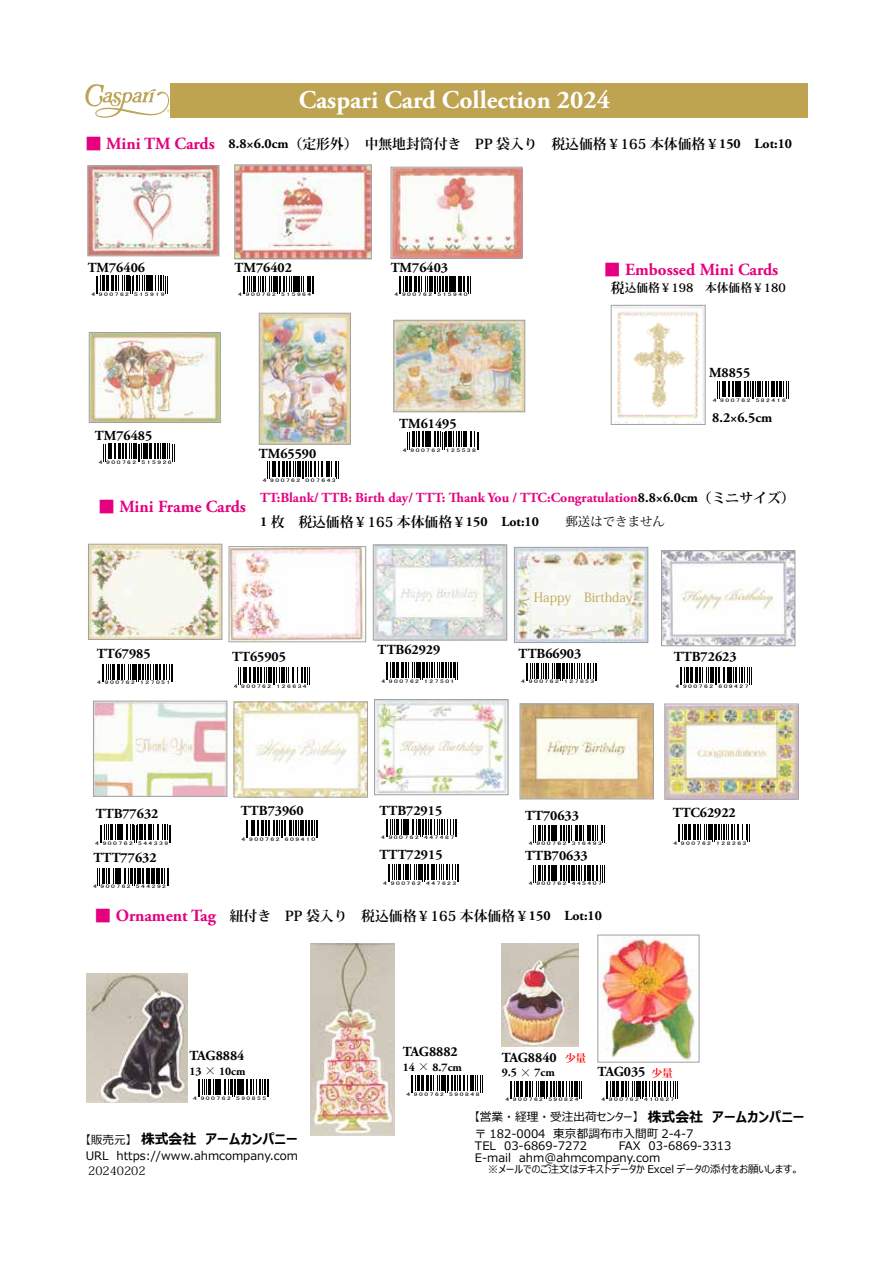
<style>
.page{position:relative;width:893px;height:1263px;background:#fff}
.page>*{position:absolute;margin:0;border:0;box-sizing:border-box;transform-origin:0 0}
.t1{font:700 25.5px "Adobe Garamond Pro";color:#fff}
.t2{font:700 16.95px "Adobe Garamond Pro";color:#e4007f}
.t3{font:700 13.8px "Adobe Garamond Pro";color:#000}
.t4{font:700 13.8px "Koz Min Pro";color:#000}
.t5{font:700 13.8px "Adobe Garamond Pro";color:#e4007f}
.t6{font:700 13.8px "Meiryo UI";color:#000}
.t7{font:12.75px "Koz Min Pro";color:#bea351}
.t8{font:12.45px "Koz Min Pr 6 N";color:#000}
.t9{font:11.7px "Meiryo UI";color:#000}
.t10{font:700 11.7px "Adobe Garamond Pro";color:#000}
.t11{font:700 11.7px "Koz Min Pro";color:#000}
.t12{font:11.7px "Koz Min Pro";color:#000}
.t13{font:10.65px "Meiryo UI";color:#000}
.t14{font:700 10.65px "Koz Min Pro";color:#f00}
.t15{font:5.1px "MS UI Gothic";letter-spacing:.2em;color:#000;scale:1.49 1}
.t16{font:5.1px "MS UI Gothic";letter-spacing:.2em;color:#000;scale:1.5 1}
.s1{font-size:16.95px;color:#e4007f}
.s2{font-family:"Adobe Garamond Pro";font-size:16.95px;color:#e4007f}
.s3{font-family:"Adobe Garamond Pro"}
.s4{font-family:"Koz Min Pro"}
.s5{font-size:13.8px}
.s6{color:#000}
.s7{font-family:"Koz Min Pro";color:#000}
.s8{font-family:"Koz Min Pro";font-weight:400}
.s9{font-weight:700;font-size:13.8px}
.s10{font-weight:400;font-size:11.7px}
</style>
<div class="page">
<svg style="left:85px;top:84px;width:85px;height:34px"></svg>
<div style="left:171px;top:84px;width:637px;height:34px;background:#bea351"></div>
<img style="left:502px;top:944px;width:77px;height:103px">
<img style="left:311px;top:944px;width:83px;height:191px">
<img style="left:86px;top:974px;width:101px;height:128px">
<img style="left:600px;top:937px;width:95px;height:123px">
<div style="left:598px;top:935px;width:101px;height:127px;border:1px solid #9fa0a0"></div>
<svg style="left:198px;top:1079px;width:71px;height:18px"></svg>
<svg style="left:411px;top:1075px;width:72px;height:18px"></svg>
<svg style="left:510px;top:1081px;width:72px;height:18px"></svg>
<svg style="left:606px;top:1081px;width:72px;height:18px"></svg>
<img style="left:395px;top:322px;width:128px;height:88px">
<div style="left:393px;top:320px;width:132px;height:92px;border:1px solid #9fa0a0"></div>
<img style="left:261px;top:315px;width:88px;height:127px">
<div style="left:259px;top:313px;width:92px;height:131px;border:1px solid #9fa0a0"></div>
<img style="left:237px;top:167px;width:133px;height:90px">
<div style="left:235px;top:165px;width:137px;height:94px;border:1px solid #9fa0a0"></div>
<img style="left:393px;top:169px;width:127px;height:88px">
<div style="left:391px;top:167px;width:131px;height:92px;border:1px solid #9fa0a0"></div>
<img style="left:90px;top:167px;width:127px;height:87px">
<div style="left:88px;top:165px;width:131px;height:91px;border:1px solid #9fa0a0"></div>
<img style="left:91px;top:334px;width:128px;height:87px">
<div style="left:89px;top:332px;width:132px;height:91px;border:1px solid #9fa0a0"></div>
<svg style="left:103px;top:444px;width:72px;height:17px"></svg>
<svg style="left:96px;top:276px;width:72px;height:17px"></svg>
<svg style="left:399px;top:276px;width:72px;height:18px"></svg>
<svg style="left:243px;top:276px;width:71px;height:18px"></svg>
<svg style="left:267px;top:461px;width:72px;height:18px"></svg>
<svg style="left:407px;top:432px;width:72px;height:17px"></svg>
<img style="left:613px;top:307px;width:90px;height:116px">
<div style="left:611px;top:305px;width:94px;height:120px;border:1px solid #9fa0a0"></div>
<svg style="left:717px;top:381px;width:72px;height:18px"></svg>
<img style="left:522px;top:705px;width:130px;height:92px">
<div style="left:520px;top:703px;width:134px;height:96px;border:1px solid #9fa0a0"></div>
<img style="left:95px;top:703px;width:130px;height:91px">
<div style="left:93px;top:701px;width:134px;height:95px;border:1px solid #9fa0a0"></div>
<img style="left:376px;top:701px;width:130px;height:92px">
<div style="left:374px;top:699px;width:134px;height:96px;border:1px solid #9fa0a0"></div>
<img style="left:663px;top:552px;width:130px;height:92px">
<div style="left:661px;top:550px;width:134px;height:96px;border:1px solid #9fa0a0"></div>
<img style="left:236px;top:704px;width:130px;height:91px">
<div style="left:234px;top:702px;width:134px;height:95px;border:1px solid #9fa0a0"></div>
<svg style="left:100px;top:825px;width:71px;height:17px"></svg>
<svg style="left:246px;top:820px;width:72px;height:18px"></svg>
<svg style="left:99px;top:868px;width:70px;height:18px"></svg>
<svg style="left:386px;top:819px;width:71px;height:18px"></svg>
<svg style="left:680px;top:668px;width:72px;height:17px"></svg>
<svg style="left:533px;top:825px;width:72px;height:18px"></svg>
<svg style="left:388px;top:864px;width:71px;height:18px"></svg>
<svg style="left:533px;top:865px;width:72px;height:18px"></svg>
<img style="left:667px;top:706px;width:129px;height:91px">
<div style="left:665px;top:704px;width:133px;height:95px;border:1px solid #9fa0a0"></div>
<img style="left:375px;top:547px;width:130px;height:91px">
<div style="left:373px;top:545px;width:134px;height:95px;border:1px solid #9fa0a0"></div>
<img style="left:90px;top:546px;width:130px;height:92px">
<div style="left:88px;top:544px;width:134px;height:96px;border:1px solid #9fa0a0"></div>
<img style="left:516px;top:549px;width:130px;height:92px">
<div style="left:514px;top:547px;width:134px;height:96px;border:1px solid #9fa0a0"></div>
<img style="left:231px;top:548px;width:133px;height:92px">
<div style="left:229px;top:546px;width:137px;height:96px;border:1px solid #9fa0a0"></div>
<svg style="left:102px;top:664px;width:71px;height:18px"></svg>
<svg style="left:526px;top:663px;width:71px;height:18px"></svg>
<svg style="left:238px;top:667px;width:72px;height:18px"></svg>
<svg style="left:678px;top:824px;width:72px;height:18px"></svg>
<svg style="left:386px;top:662px;width:72px;height:18px"></svg>
<h1 class="t1" style="left:299px;top:85px;width:313px">Caspari Card Collection 2024</h1>
<h3 class="t4" style="left:85px;top:134px;width:709px"><span class="s1">■</span> <span class="s2">Mini TM Cards</span> <span class="s3">8.8×6.0cm</span>（定形外）　中無地封筒付き　PP 袋入り　税込価格￥165 本体価格￥<span class="s3">150 Lot:10</span></h3>
<h3 class="t3" style="left:88px;top:259px;width:59px">TM76406</h3>
<h3 class="t3" style="left:235px;top:260px;width:59px">TM76402</h3>
<h3 class="t3" style="left:391px;top:260px;width:59px">TM76403</h3>
<p class="t15" style="left:91px;top:292px;width:50px">4 900762 515919</p>
<p class="t15" style="left:238px;top:292px;width:50px">4 900762 515964</p>
<p class="t15" style="left:394px;top:292px;width:50px">4 900762 515940</p>
<h3 class="t3" style="left:95px;top:427px;width:59px">TM76485</h3>
<p class="t15" style="left:99px;top:459px;width:50px">4 900762 515926</p>
<h3 class="t3" style="left:259px;top:445px;width:59px">TM65590</h3>
<p class="t15" style="left:263px;top:477px;width:50px">4 900762 007643</p>
<h3 class="t3" style="left:399px;top:415px;width:59px">TM61495</h3>
<p class="t15" style="left:403px;top:448px;width:50px">4 900762 125538</p>
<h2 class="t2" style="left:604px;top:260px;width:176px"><span class="s4">■</span> Embossed Mini Cards</h2>
<h3 class="t11" style="left:611px;top:279px;width:176px"><span class="s5">税</span>込価格￥198　本体価格￥180</h3>
<h3 class="t3" style="left:709px;top:364px;width:43px">M8855</h3>
<p class="t15" style="left:713px;top:397px;width:50px">4 900762 582416</p>
<h3 class="t3" style="left:712px;top:410px;width:62px">8.2×6.5cm</h3>
<h2 class="t2" style="left:98px;top:497px;width:149px"><span class="s4">■</span> Mini Frame Cards</h2>
<h3 class="t5" style="left:260px;top:489px;width:543px">TT:Blank/ TTB: Birth day/ TTT: Thank You / TTC:Congratulation<span class="s6">8.8×6.0cm</span><span class="s7">（ミニサイズ）　</span></h3>
<h3 class="t4" style="left:260px;top:512px;width:280px"><span class="s3">1</span> 枚　税込価格￥165 本体価格￥<span class="s3">150 Lot:10</span></h3>
<h3 class="t8" style="left:565px;top:515px;width:101px">郵送はできません</h3>
<h3 class="t7" style="left:534px;top:588px;width:100px">Happy　Birthday</h3>
<h3 class="t3" style="left:378px;top:642px;width:64px">TTB62929</h3>
<p class="t15" style="left:381px;top:678px;width:50px">4 900762 127501</p>
<h3 class="t3" style="left:97px;top:645px;width:55px">TT67985</h3>
<h3 class="t3" style="left:519px;top:645px;width:64px">TTB66903</h3>
<p class="t15" style="left:97px;top:680px;width:50px">4 900762 127051</p>
<p class="t15" style="left:521px;top:679px;width:50px">4 900762 127853</p>
<p class="t15" style="left:234px;top:683px;width:50px">4 900762 126634</p>
<h3 class="t3" style="left:232px;top:648px;width:55px">TT65905</h3>
<h3 class="t3" style="left:96px;top:805px;width:64px">TTB77632</h3>
<p class="t15" style="left:95px;top:841px;width:50px">4 900762 544339</p>
<h3 class="t3" style="left:94px;top:850px;width:65px">TTT77632</h3>
<h3 class="t3" style="left:241px;top:803px;width:64px">TTB73960</h3>
<p class="t16" style="left:241px;top:836px;width:51px">4 900762 609410</p>
<h3 class="t3" style="left:379px;top:802px;width:64px">TTB72915</h3>
<p class="t15" style="left:381px;top:835px;width:50px">4 900762 447487</p>
<h3 class="t3" style="left:379px;top:846px;width:65px">TTT72915</h3>
<h3 class="t3" style="left:525px;top:808px;width:55px">TT70633</h3>
<h3 class="t3" style="left:525px;top:848px;width:64px">TTB70633</h3>
<p class="t15" style="left:529px;top:841px;width:50px">4 900762 316493</p>
<p class="t15" style="left:93px;top:884px;width:50px">4 900762 544292</p>
<p class="t15" style="left:383px;top:880px;width:50px">4 900762 447623</p>
<p class="t15" style="left:529px;top:881px;width:50px">4 900762 445407</p>
<h3 class="t4" style="left:94px;top:906px;width:509px"><span class="s1">■</span> <span class="s2">Ornament Tag</span> 紐付き　PP 袋入り　税込価格￥165 本体価格￥<span class="s3">150 Lot:10</span></h3>
<h3 class="t3" style="left:674px;top:649px;width:64px">TTB72623</h3>
<p class="t15" style="left:675px;top:683px;width:50px">4 900762 609427</p>
<h3 class="t3" style="left:673px;top:804px;width:64px">TTC62922</h3>
<p class="t15" style="left:673px;top:840px;width:50px">4 900762 128263</p>
<h3 class="t3" style="left:189px;top:1048px;width:57px">TAG8884</h3>
<h3 class="t3" style="left:403px;top:1044px;width:57px">TAG8882</h3>
<h3 class="t10" style="left:189px;top:1064px;width:58px">13 <span class="s8">×</span> 10cm</h3>
<h3 class="t10" style="left:502px;top:1066px;width:55px">9.5 <span class="s8">×</span> 7cm</h3>
<h3 class="t3" style="left:598px;top:1064px;width:49px">TAG035</h3>
<p class="t15" style="left:193px;top:1095px;width:50px">4 900762 590855</p>
<h3 class="t3" style="left:502px;top:1049px;width:57px">TAG8840</h3>
<h3 class="t14" style="left:565px;top:1050px;width:23px">少量</h3>
<h3 class="t10" style="left:403px;top:1060px;width:61px">14 <span class="s8">×</span> 8.7cm</h3>
<h3 class="t14" style="left:652px;top:1065px;width:23px">少量</h3>
<p class="t15" style="left:406px;top:1091px;width:50px">4 900762 590848</p>
<p class="t15" style="left:505px;top:1097px;width:50px">4 900762 590824</p>
<p class="t15" style="left:601px;top:1097px;width:50px">4 900762 410627</p>
<h3 class="t9" style="left:474px;top:1109px;width:332px">【営業・経理・受注出荷センター】 <span class="s9">株式会社　アームカンパニー</span></h3>
<h3 class="t9" style="left:475px;top:1126px;width:220px">〒 182-0004　東京都調布市入間町 2-4-7</h3>
<h3 class="t6" style="left:85px;top:1129px;width:214px"><span class="s10">【販売元】</span> 株式会社　アームカンパニー</h3>
<h3 class="t9" style="left:475px;top:1137px;width:114px">TEL 03-6869-7272</h3>
<h3 class="t9" style="left:619px;top:1137px;width:114px">FAX 03-6869-3313</h3>
<h3 class="t9" style="left:86px;top:1147px;width:214px">URL https://www.ahmcompany.com</h3>
<h3 class="t9" style="left:475px;top:1149px;width:187px">E-mail ahm@ahmcompany.com</h3>
<h3 class="t13" style="left:488px;top:1162px;width:313px">※メールでのご注文はテキストデータか Excel データの添付をお願いします。</h3>
<h3 class="t12" style="left:88px;top:1162px;width:59px">20240202</h3>
</div>
